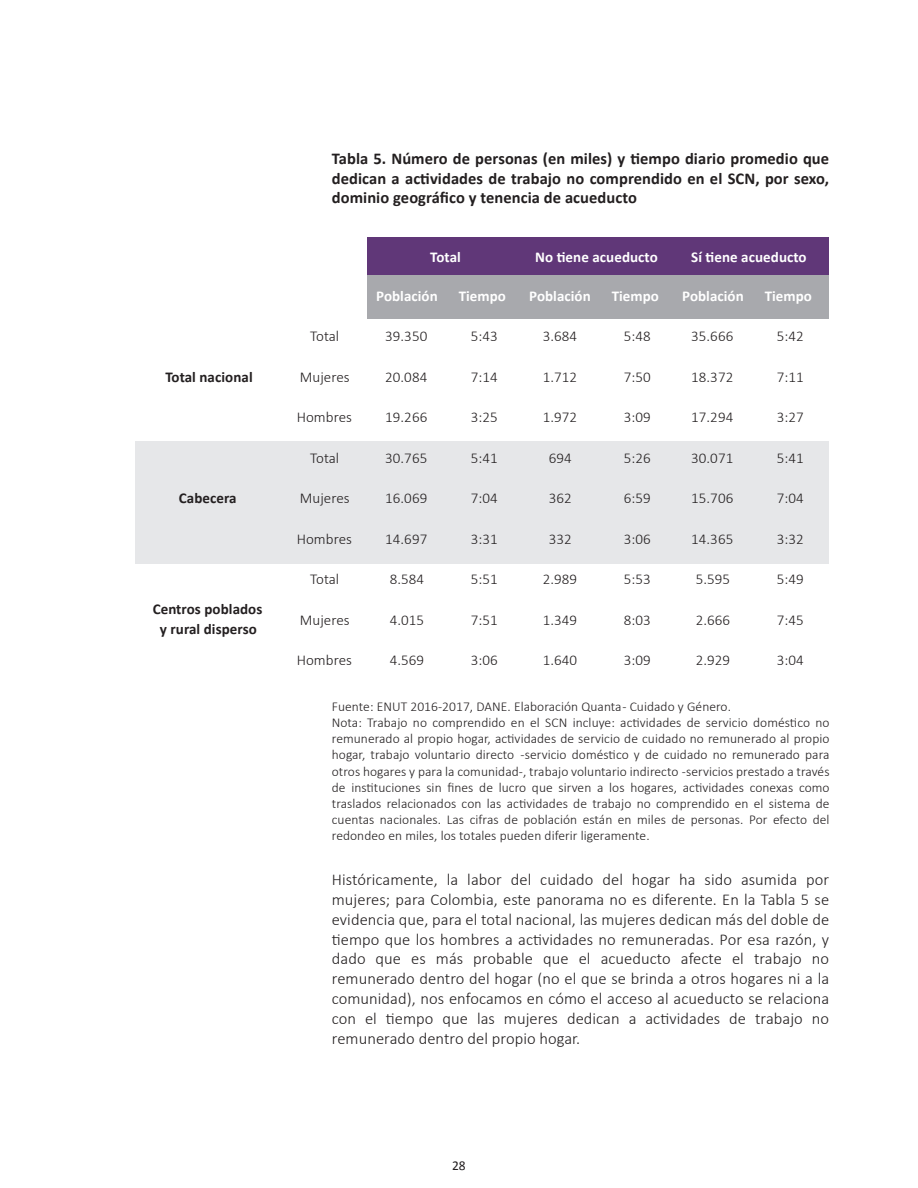
<style>
.page{position:relative;width:918px;height:1188px;background:#fff}
.page>*{position:absolute;margin:0;border:0;box-sizing:border-box;transform-origin:0 0}
.t1{font:300 16.5px/19.8px "Calibri";letter-spacing:.005em;color:#231f20;text-align:justify}
.t2{font:700 16.5px/19.8px "Calibri";letter-spacing:.005em;color:#231f20;text-align:justify}
.t3{font:300 15px "Calibri";letter-spacing:.005em;color:#231f20}
.t4{font:700 15px "Calibri";letter-spacing:.005em;color:#fff}
.t5{font:700 15px/19.5px "Calibri";letter-spacing:.005em;color:#231f20;text-align:center}
.t6{font:300 13.5px/16.2px "Calibri";letter-spacing:.005em;color:#231f20}
.t7{font:13.5px "Calibri";color:#231f20}
</style>
<div class="page">
<div style="left:368px;top:237px;width:461px;height:81px;background:#603778"></div>
<div style="left:136px;top:442px;width:693px;height:122px;background:#e6e7e9"></div>
<div style="left:368px;top:275px;width:461px;height:43px;background:#a8a9ad"></div>
<p class="t5" style="left:165px;top:367px;width:89px">Total nacional</p>
<p class="t5" style="left:179px;top:489px;width:59px">Cabecera</p>
<p class="t5" style="left:153px;top:600px;width:111px">Centros poblados y rural disperso</p>
<p class="t2" style="left:332px;top:148px;width:499px">Tabla 5. Número de personas (en miles) y tiempo diario promedio que dedican a actividades de trabajo no comprendido en el SCN, por sexo, dominio geográfico y tenencia de acueducto</p>
<p class="t4" style="left:430px;top:247px;width:32px">Total</p>
<p class="t4" style="left:535px;top:247px;width:124px">No tiene acueducto</p>
<p class="t4" style="left:691px;top:247px;width:117px">Sí tiene acueducto</p>
<p class="t4" style="left:376px;top:286px;width:63px">Población</p>
<p class="t4" style="left:459px;top:286px;width:49px">Tiempo</p>
<p class="t4" style="left:529px;top:286px;width:63px">Población</p>
<p class="t4" style="left:612px;top:286px;width:49px">Tiempo</p>
<p class="t4" style="left:682px;top:286px;width:63px">Población</p>
<p class="t4" style="left:765px;top:286px;width:49px">Tiempo</p>
<p class="t3" style="left:310px;top:327px;width:31px">Total</p>
<p class="t3" style="left:385px;top:327px;width:44px">39.350</p>
<p class="t3" style="left:471px;top:327px;width:28px">5:43</p>
<p class="t3" style="left:543px;top:327px;width:36px">3.684</p>
<p class="t3" style="left:624px;top:327px;width:28px">5:48</p>
<p class="t3" style="left:691px;top:327px;width:44px">35.666</p>
<p class="t3" style="left:777px;top:327px;width:28px">5:42</p>
<p class="t3" style="left:300px;top:368px;width:51px">Mujeres</p>
<p class="t3" style="left:385px;top:368px;width:44px">20.084</p>
<p class="t3" style="left:471px;top:368px;width:28px">7:14</p>
<p class="t3" style="left:543px;top:368px;width:36px">1.712</p>
<p class="t3" style="left:624px;top:368px;width:28px">7:50</p>
<p class="t3" style="left:691px;top:368px;width:44px">18.372</p>
<p class="t3" style="left:777px;top:368px;width:28px">7:11</p>
<p class="t3" style="left:297px;top:408px;width:57px">Hombres</p>
<p class="t3" style="left:385px;top:408px;width:44px">19.266</p>
<p class="t3" style="left:471px;top:408px;width:28px">3:25</p>
<p class="t3" style="left:543px;top:408px;width:36px">1.972</p>
<p class="t3" style="left:624px;top:408px;width:28px">3:09</p>
<p class="t3" style="left:691px;top:408px;width:44px">17.294</p>
<p class="t3" style="left:777px;top:408px;width:28px">3:27</p>
<p class="t3" style="left:310px;top:449px;width:31px">Total</p>
<p class="t3" style="left:385px;top:449px;width:44px">30.765</p>
<p class="t3" style="left:471px;top:449px;width:28px">5:41</p>
<p class="t3" style="left:549px;top:449px;width:24px">694</p>
<p class="t3" style="left:624px;top:449px;width:28px">5:26</p>
<p class="t3" style="left:691px;top:449px;width:44px">30.071</p>
<p class="t3" style="left:777px;top:449px;width:28px">5:41</p>
<p class="t3" style="left:300px;top:489px;width:51px">Mujeres</p>
<p class="t3" style="left:385px;top:489px;width:44px">16.069</p>
<p class="t3" style="left:471px;top:489px;width:28px">7:04</p>
<p class="t3" style="left:549px;top:489px;width:24px">362</p>
<p class="t3" style="left:624px;top:489px;width:28px">6:59</p>
<p class="t3" style="left:691px;top:489px;width:44px">15.706</p>
<p class="t3" style="left:777px;top:489px;width:28px">7:04</p>
<p class="t3" style="left:297px;top:530px;width:57px">Hombres</p>
<p class="t3" style="left:385px;top:530px;width:44px">14.697</p>
<p class="t3" style="left:471px;top:530px;width:28px">3:31</p>
<p class="t3" style="left:549px;top:530px;width:24px">332</p>
<p class="t3" style="left:624px;top:530px;width:28px">3:06</p>
<p class="t3" style="left:691px;top:530px;width:44px">14.365</p>
<p class="t3" style="left:777px;top:530px;width:28px">3:32</p>
<p class="t3" style="left:310px;top:570px;width:31px">Total</p>
<p class="t3" style="left:390px;top:570px;width:36px">8.584</p>
<p class="t3" style="left:471px;top:570px;width:28px">5:51</p>
<p class="t3" style="left:543px;top:570px;width:36px">2.989</p>
<p class="t3" style="left:624px;top:570px;width:28px">5:53</p>
<p class="t3" style="left:696px;top:570px;width:36px">5.595</p>
<p class="t3" style="left:777px;top:570px;width:28px">5:49</p>
<p class="t3" style="left:300px;top:611px;width:51px">Mujeres</p>
<p class="t3" style="left:390px;top:611px;width:36px">4.015</p>
<p class="t3" style="left:471px;top:611px;width:28px">7:51</p>
<p class="t3" style="left:543px;top:611px;width:36px">1.349</p>
<p class="t3" style="left:624px;top:611px;width:28px">8:03</p>
<p class="t3" style="left:696px;top:611px;width:36px">2.666</p>
<p class="t3" style="left:777px;top:611px;width:28px">7:45</p>
<p class="t3" style="left:297px;top:651px;width:57px">Hombres</p>
<p class="t3" style="left:390px;top:651px;width:36px">4.569</p>
<p class="t3" style="left:471px;top:651px;width:28px">3:06</p>
<p class="t3" style="left:543px;top:651px;width:36px">1.640</p>
<p class="t3" style="left:624px;top:651px;width:28px">3:09</p>
<p class="t3" style="left:696px;top:651px;width:36px">2.929</p>
<p class="t3" style="left:777px;top:651px;width:28px">3:04</p>
<p class="t6" style="left:332px;top:698px;width:499px">Fuente: ENUT 2016-2017, DANE. Elaboración Quanta - Cuidado y Género.<br>Nota: Trabajo no comprendido en el SCN incluye: actividades de servicio doméstico no remunerado al propio hogar, actividades de servicio de cuidado no remunerado al propio hogar, trabajo voluntario directo -servicio doméstico y de cuidado no remunerado para otros hogares y para la comunidad-, trabajo voluntario indirecto -servicios prestado a través de instituciones sin fines de lucro que sirven a los hogares, actividades conexas como traslados relacionados con las actividades de trabajo no comprendido en el sistema de cuentas nacionales. Las cifras de población están en miles de personas. Por efecto del redondeo en miles, los totales pueden diferir ligeramente.</p>
<p class="t1" style="left:332px;top:870px;width:499px">Históricamente, la labor del cuidado del hogar ha sido asumida por mujeres; para Colombia, este panorama no es diferente. En la Tabla 5 se evidencia que, para el total nacional, las mujeres dedican más del doble de tiempo que los hombres a actividades no remuneradas. Por esa razón, y dado que es más probable que el acueducto afecte el trabajo no remunerado dentro del hogar (no el que se brinda a otros hogares ni a la comunidad), nos enfocamos en cómo el acceso al acueducto se relaciona con el tiempo que las mujeres dedican a actividades de trabajo no remunerado dentro del propio hogar.</p>
<p class="t7" style="left:452px;top:1157px;width:15px">28</p>
</div>
